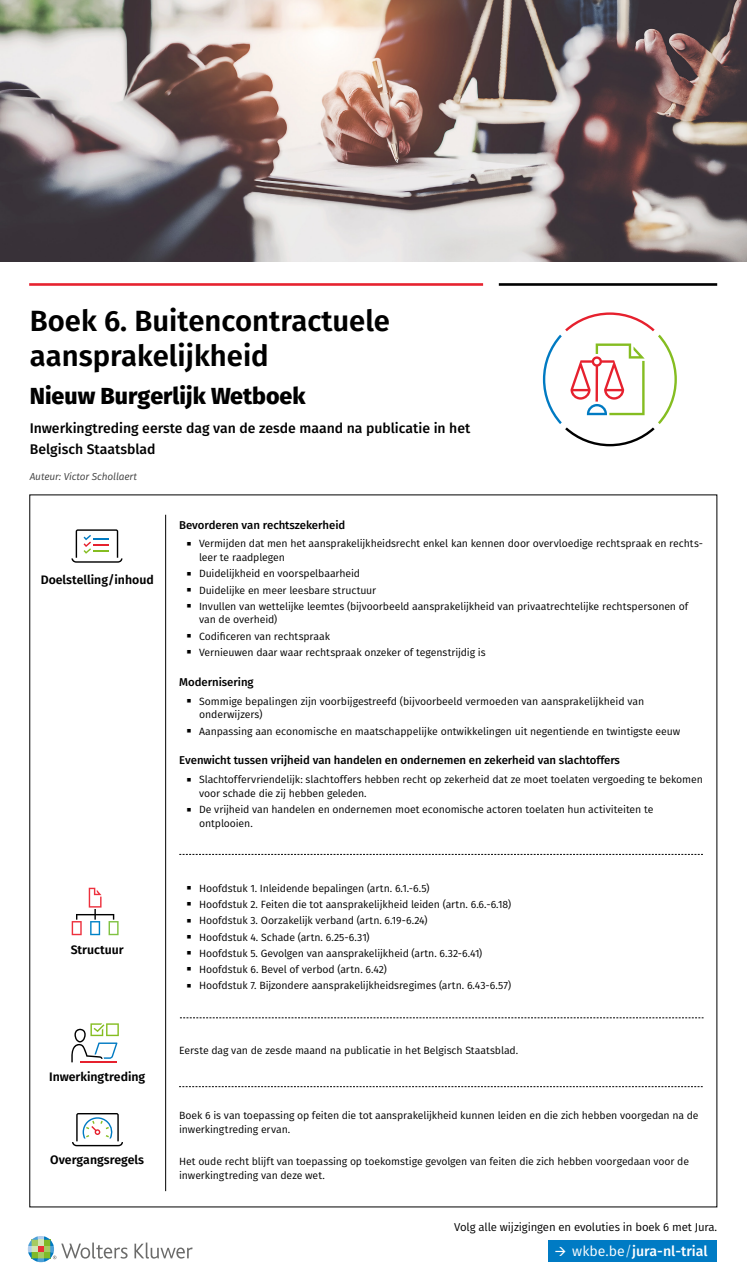
<style>
.page{position:relative;width:747px;height:1285px;background:#fff}
.page>*{position:absolute;margin:0;border:0;box-sizing:border-box;transform-origin:0 0}
.t1{font:600 29.22px/35.1px "Fira Sans";color:#000}
.t2{font:800 23.19px "Fira Sans";color:#000}
.t3{font:500 14.09px "Fira Sans";color:#fff}
.t4{font:500 14px/21px "Fira Sans";color:#000}
.t5{font:600 12.25px "Fira Sans";color:#000}
.t6{font:500 11.38px "Fira Sans";letter-spacing:-.005em;color:#000}
.t7{font:11.38px "Fira Sans";letter-spacing:-.01em;color:#000}
.t8{font:10.5px/13.7px "Fira Sans";letter-spacing:-.01em;color:#000}
.t9{font:italic 10.06px "Fira Sans";letter-spacing:-.01em;color:#404040}
.s1{font-weight:400}
.s2{font-weight:300}
</style>
<div class="page">
<img style="left:0;top:0;width:747px;height:262px">
<hr style="left:29px;top:283px;width:454px;height:3px;background:#e62330">
<hr style="left:499px;top:283px;width:218px;height:3px;background:#000">
<hr style="left:165px;top:515px;width:1px;height:676px;background:#000">
<svg style="left:71px;top:529px;width:51px;height:34px"></svg>
<svg style="left:72px;top:888px;width:47px;height:47px"></svg>
<svg style="left:71px;top:1023px;width:48px;height:39px"></svg>
<hr style="left:81px;top:1061px;width:36px;height:1px;background:#e6212e">
<svg style="left:543px;top:312px;width:134px;height:134px"></svg>
<svg style="left:179px;top:854px;width:524px;height:1px"></svg>
<svg style="left:180px;top:1017px;width:523px;height:1px"></svg>
<svg style="left:179px;top:1086px;width:523px;height:1px"></svg>
<svg style="left:72px;top:1113px;width:51px;height:33px"></svg>
<div style="left:548px;top:1240px;width:169px;height:22px;background:#007bc4"></div>
<svg style="left:134px;top:1242px;width:59px;height:16px"></svg>
<svg style="left:28px;top:1236px;width:100px;height:26px"></svg>
<h1 class="t1" style="left:30px;top:302px;width:362px">Boek 6. Buitencontractuele aansprakelijkheid</h1>
<h2 class="t2" style="left:30px;top:375px;width:277px">Nieuw Burgerlijk Wetboek</h2>
<h3 class="t4" style="left:30px;top:417px;width:442px">Inwerkingtreding eerste dag van de zesde maand na publicatie in het<br>Belgisch Staatsblad</h3>
<p class="t9" style="left:30px;top:469px;width:109px">Auteur: Victor Schollaert</p>
<p class="t6" style="left:179px;top:515px;width:168px">Bevorderen van rechtszekerheid</p>
<p class="t8" style="left:199px;top:537px;width:505px;text-indent:-12px">■ Vermijden dat men het aansprakelijkheidsrecht enkel kan kennen door overvloedige rechtspraak en rechts&shy;leer te raadplegen</p>
<p class="t8" style="left:187px;top:567px;width:175px">■ Duidelijkheid en voorspelbaarheid</p>
<p class="t8" style="left:187px;top:583px;width:191px">■ Duidelijke en meer leesbare structuur</p>
<p class="t8" style="left:199px;top:599px;width:491px;text-indent:-12px">■ Invullen van wettelijke leemtes (bijvoorbeeld aansprakelijkheid van privaatrechtelijke rechtspersonen of van de overheid)</p>
<p class="t8" style="left:187px;top:629px;width:145px">■ Codificeren van rechtspraak</p>
<p class="t8" style="left:187px;top:645px;width:300px">■ Vernieuwen daar waar rechtspraak onzeker of tegenstrijdig is</p>
<p class="t6" style="left:179px;top:673px;width:76px">Modernisering</p>
<p class="t8" style="left:199px;top:694px;width:446px;text-indent:-12px">■ Sommige bepalingen zijn voorbijgestreefd (bijvoorbeeld vermoeden van aansprakelijkheid van onderwijzers)</p>
<p class="t8" style="left:187px;top:724px;width:495px">■ Aanpassing aan economische en maatschappelijke ontwikkelingen uit negentiende en twintigste eeuw</p>
<p class="t6" style="left:179px;top:751px;width:442px">Evenwicht tussen vrijheid van handelen en ondernemen en zekerheid van slachtoffers</p>
<p class="t8" style="left:199px;top:772px;width:505px;text-indent:-12px">■ Slachtoffervriendelijk: slachtoffers hebben recht op zekerheid dat ze moet toelaten vergoeding te bekomen voor schade die zij hebben geleden.</p>
<p class="t8" style="left:199px;top:802px;width:456px;text-indent:-12px">■ De vrijheid van handelen en ondernemen moet economische actoren toelaten hun activiteiten te ontplooien.</p>
<p class="t5" style="left:41px;top:569px;width:115px">Doelstelling/inhoud</p>
<p class="t5" style="left:71px;top:940px;width:55px">Structuur</p>
<p class="t5" style="left:49px;top:1067px;width:98px">Inwerkingtreding</p>
<p class="t5" style="left:50px;top:1149px;width:95px">Overgangsregels</p>
<p class="t8" style="left:187px;top:881px;width:244px">■ Hoofdstuk 1. Inleidende bepalingen (artn. 6.1.-6.5)</p>
<p class="t8" style="left:187px;top:897px;width:326px">■ Hoofdstuk 2. Feiten die tot aansprakelijkheid leiden (artn. 6.6.-6.18)</p>
<p class="t8" style="left:187px;top:913px;width:242px">■ Hoofdstuk 3. Oorzakelijk verband (artn. 6.19-6.24)</p>
<p class="t8" style="left:187px;top:930px;width:184px">■ Hoofdstuk 4. Schade (artn. 6.25-6.31)</p>
<p class="t8" style="left:187px;top:946px;width:297px">■ Hoofdstuk 5. Gevolgen van aansprakelijkheid (artn. 6.32-6.41)</p>
<p class="t8" style="left:187px;top:962px;width:202px">■ Hoofdstuk 6. Bevel of verbod (artn. 6.42)</p>
<p class="t8" style="left:187px;top:978px;width:326px">■ Hoofdstuk 7. Bijzondere aansprakelijkheidsregimes (artn. 6.43-6.57)</p>
<p class="t8" style="left:179px;top:1043px;width:340px">Eerste dag van de zesde maand na publicatie in het Belgisch Staatsblad.</p>
<p class="t8" style="left:179px;top:1108px;width:521px">Boek 6 is van toepassing op feiten die tot aansprakelijkheid kunnen leiden en die zich hebben voorgedan na de inwerkingtreding ervan.</p>
<p class="t8" style="left:179px;top:1154px;width:511px">Het oude recht blijft van toepassing op toekomstige gevolgen van feiten die zich hebben voorgedaan voor de inwerkingtreding van deze wet.</p>
<p class="t7" style="left:454px;top:1218px;width:264px">Volg alle wijzigingen en evoluties in boek 6 met Jura.</p>
<h3 class="t3" style="left:554px;top:1239px;width:155px">→ <span class="s1">wkbe.be</span><span class="s2">/</span>jura-nl-trial</h3>
</div>
